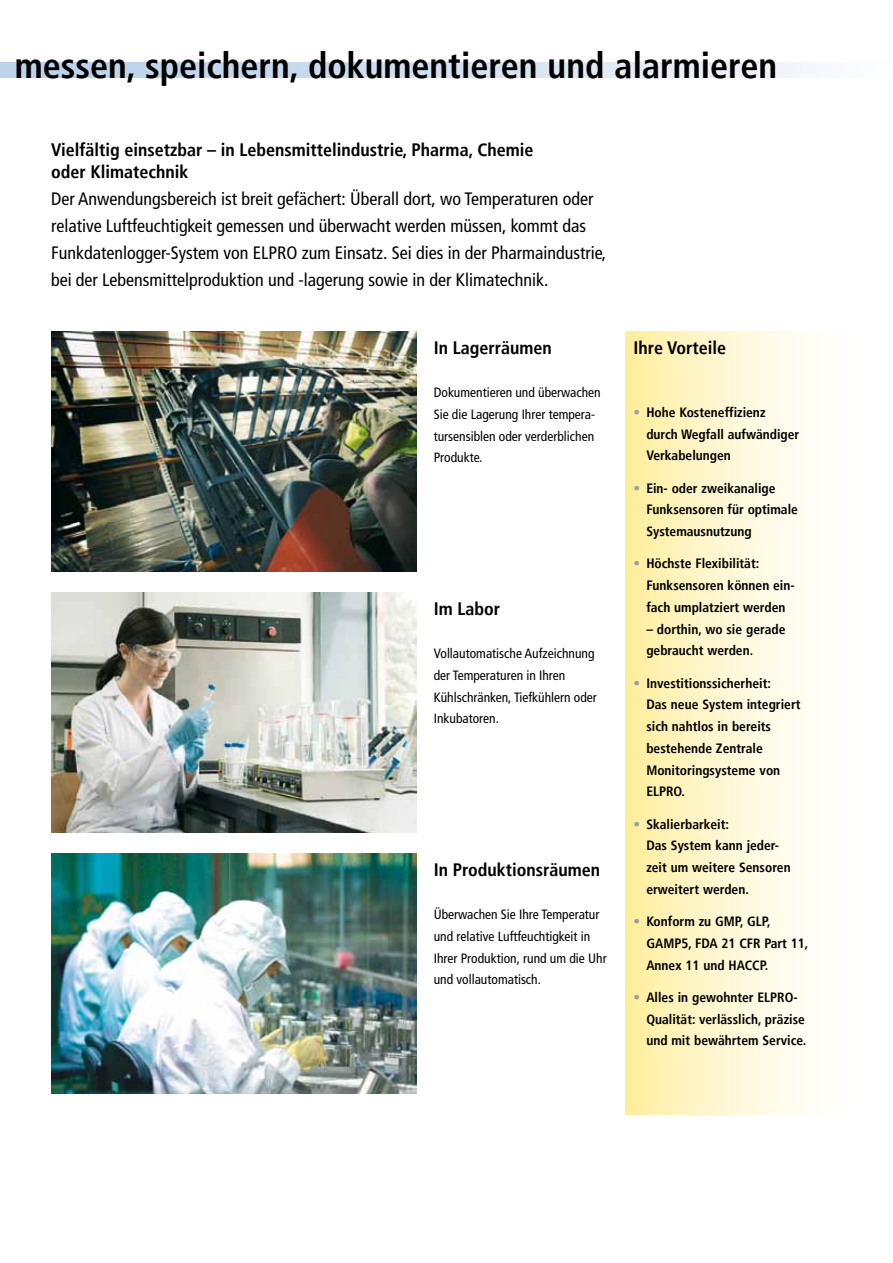
<style>
.page{position:relative;width:893px;height:1263px;background:#fff}
.page>*{position:absolute;margin:0;border:0;box-sizing:border-box;transform-origin:0 0}
.t1{font:700 condensed 36px "Frutiger LT";color:#000}
.t2{font:condensed 18px/27px "Frutiger LT";color:#000}
.t3{font:700 condensed 18px/21.8px "Frutiger LT";color:#000}
.t4{font:700 condensed 13.5px/21.8px "Frutiger LT";color:#000}
.t5{font:condensed 13.5px/21.8px "Frutiger LT";color:#000}
.s1{color:#9c9e9f}
</style>
<div class="page">
<svg style="left:0;top:63px;width:814px;height:15px"></svg>
<div style="left:625px;top:332px;width:247px;height:783px;background:linear-gradient(to right,#ffefa5,#fff)"></div>
<img style="left:51px;top:332px;width:366px;height:239px">
<img style="left:51px;top:593px;width:366px;height:239px">
<img style="left:51px;top:854px;width:366px;height:239px">
<h1 class="t1" style="left:15px;top:44px;width:764px">messen, speichern, dokumentieren und alarmieren</h1>
<h2 class="t3" style="left:51px;top:139px;width:484px">Vielfältig einsetzbar – in Lebensmittelindustrie, Pharma, Chemie oder Klimatechnik</h2>
<p class="t2" style="left:51px;top:185px;width:557px">Der Anwendungsbereich ist breit gefächert: Überall dort, wo Temperaturen oder relative Luftfeuchtigkeit gemessen und überwacht werden müssen, kommt das Funkdatenlogger-System von ELPRO zum Einsatz. Sei dies in der Pharmaindustrie, bei der Lebensmittelproduktion und -lagerung sowie in der Klimatechnik.</p>
<h2 class="t3" style="left:434px;top:336px;width:120px">In Lagerräumen</h2>
<p class="t5" style="left:434px;top:382px;width:168px">Dokumentieren und überwachen<br>Sie die Lagerung Ihrer tempera&shy;tursensiblen oder verderblichen<br>Produkte.</p>
<h2 class="t3" style="left:434px;top:597px;width:68px">Im Labor</h2>
<p class="t5" style="left:434px;top:643px;width:165px">Vollautomatische Aufzeichnung der Temperaturen in Ihren<br>Kühlschränken, Tiefkühlern oder<br>Inkubatoren.</p>
<h2 class="t3" style="left:434px;top:858px;width:168px">In Produktionsräumen</h2>
<p class="t5" style="left:434px;top:904px;width:174px">Überwachen Sie Ihre Temperatur und relative Luftfeuchtigkeit in<br>Ihrer Produktion, rund um die Uhr und vollautomatisch.</p>
<h2 class="t3" style="left:634px;top:336px;width:94px">Ihre Vorteile</h2>
<p class="t4" style="left:646px;top:401px;width:155px;text-indent:-13px"><span class="s1">•</span> Hohe Kosteneffizienz durch Wegfall aufwändiger<br>Verkabelungen</p>
<p class="t4" style="left:646px;top:477px;width:153px;text-indent:-13px"><span class="s1">•</span> Ein- oder zweikanalige<br>Funksensoren für optimale<br>Systemausnutzung</p>
<p class="t4" style="left:646px;top:553px;width:150px;text-indent:-13px"><span class="s1">•</span> Höchste Flexibilität:<br>Funksensoren können ein&shy;fach umplatziert werden</p>
<p class="t4" style="left:646px;top:618px;width:141px">– dorthin, wo sie gerade gebraucht werden.</p>
<p class="t4" style="left:646px;top:672px;width:156px;text-indent:-13px"><span class="s1">•</span> Investitionssicherheit:<br>Das neue System integriert sich nahtlos in bereits bestehende Zentrale<br>Monitoringsysteme von<br>ELPRO.</p>
<p class="t4" style="left:646px;top:813px;width:146px;text-indent:-13px"><span class="s1">•</span> Skalierbarkeit:<br>Das System kann jeder&shy;zeit um weitere Sensoren erweitert werden.</p>
<p class="t4" style="left:646px;top:910px;width:164px;text-indent:-13px"><span class="s1">•</span> Konform zu GMP, GLP,<br>GAMP5, FDA 21 CFR Part 11,<br>Annex 11 und HACCP.</p>
<p class="t4" style="left:646px;top:986px;width:161px;text-indent:-13px"><span class="s1">•</span> Alles in gewohnter ELPRO-<br>Qualität: verlässlich, präzise und mit bewährtem Service.</p>
</div>
